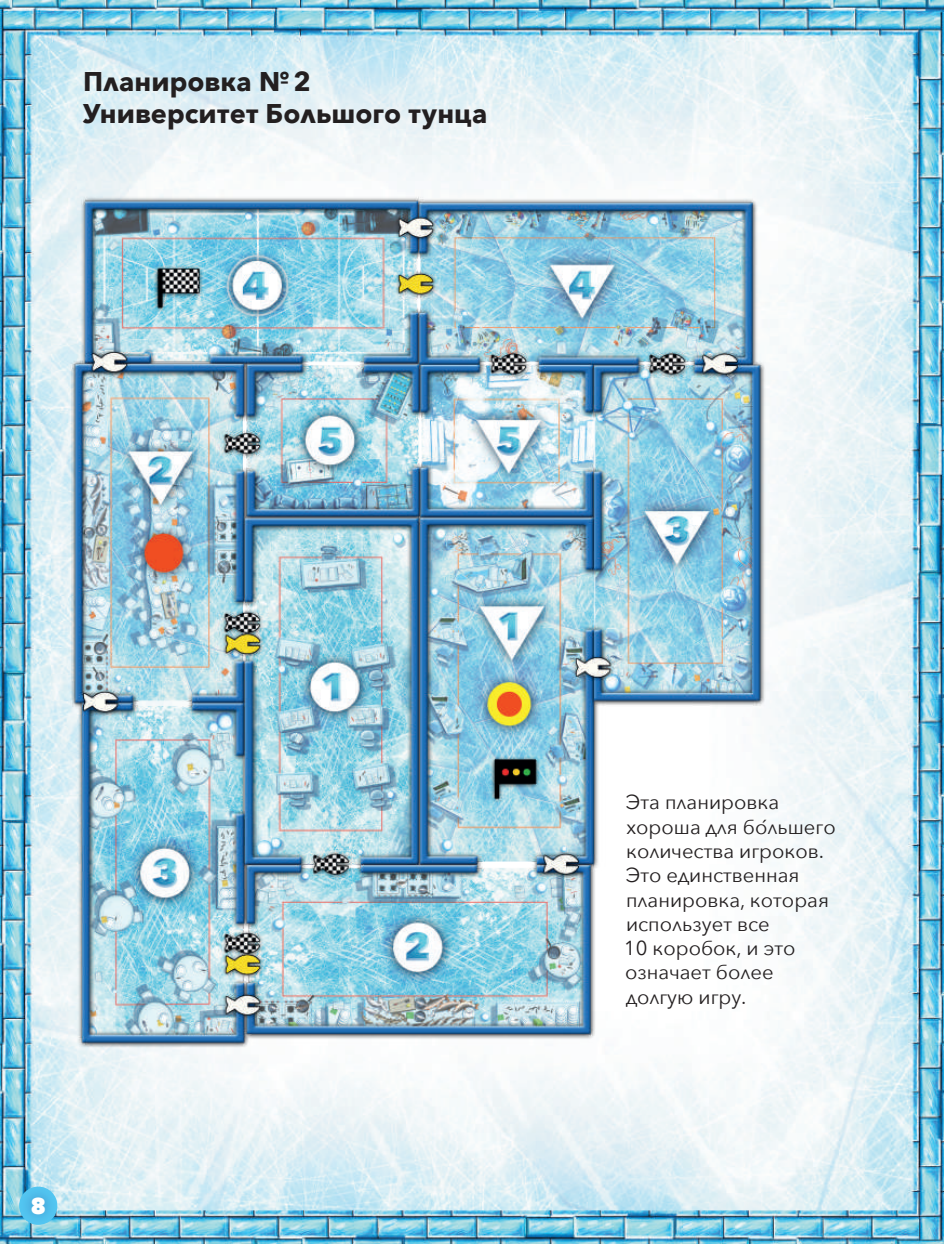
<style>
.page{position:relative;width:944px;height:1244px;background:#fff}
.page>*{position:absolute;margin:0;border:0;box-sizing:border-box;transform-origin:0 0}
.t1{font:700 27px/32.4px "Avenir Next";color:#231f20}
.t2{font:800 22.5px "Avenir Next";color:#fff}
.t3{font:20.25px/24.3px "Avenir Next";color:#231f20}
</style>
<div class="page">
<img style="left:0;top:0;width:944px;height:1244px">
<img style="left:70px;top:197px;width:695px;height:850px">
<div style="left:19px;top:1184px;width:39px;height:42px;background:#253f8e;opacity:.5"></div>
<h1 class="t1" style="left:83px;top:65px;width:406px">Планировка № 2<br>Университет Большого тунца</h1>
<p class="t2" style="left:30px;top:1192px;width:17px">8</p>
<p class="t3" style="left:624px;top:789px;width:213px">Эта планировка хороша для бо́льшего количества игроков.<br>Это единственная планировка, которая использует все<br>10 коробок, и это означает более долгую игру.</p>
</div>
